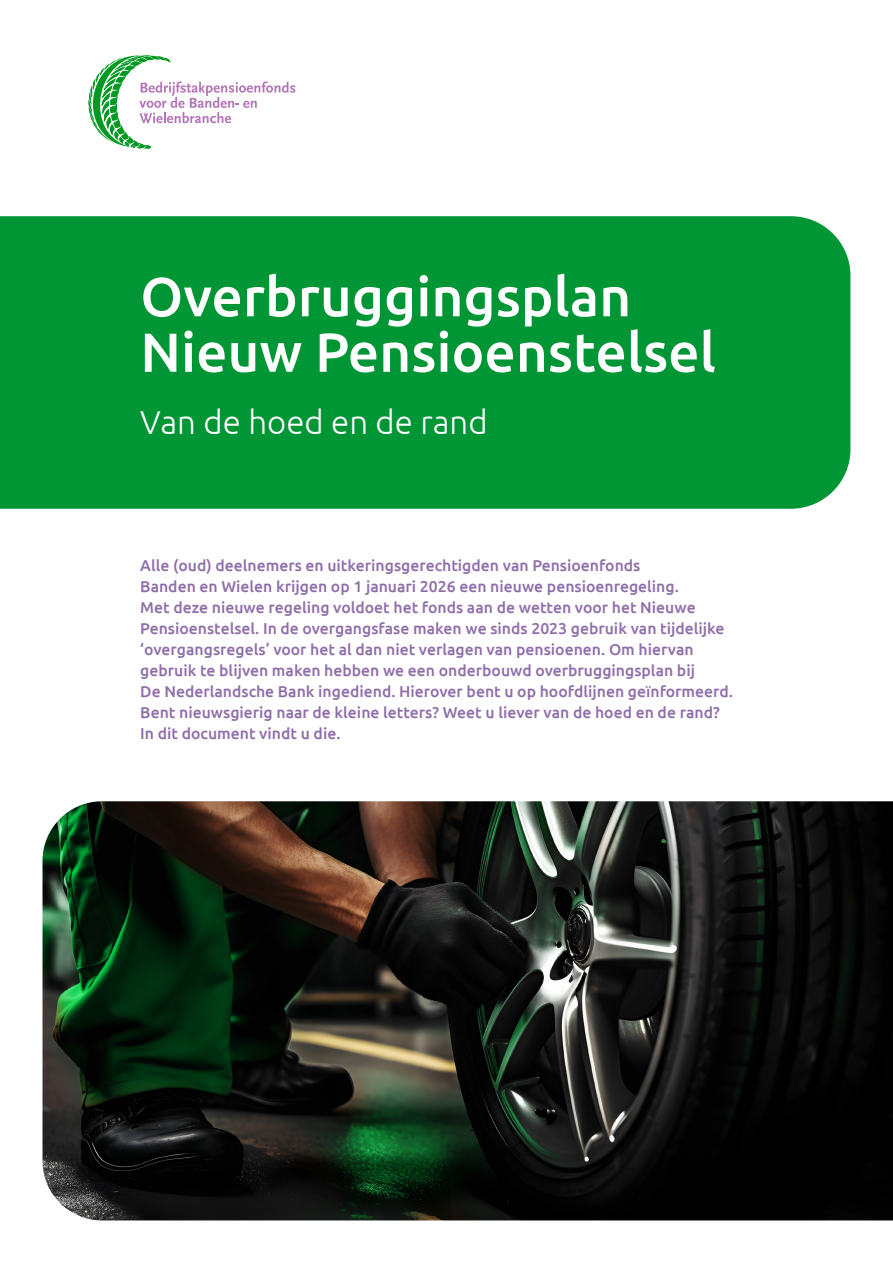
<style>
.page{position:relative;width:893px;height:1263px;background:#fff}
.page>*{position:absolute;margin:0;border:0;box-sizing:border-box;transform-origin:0 0}
.t1{font:500 54.9px "Ubuntu";color:#fff}
.t2{font:300 33px "Ubuntu";color:#fff}
.t3{font:500 15.75px/21px "Ubuntu";color:#8f6eaa}
</style>
<div class="page">
<div style="left:0;top:216px;width:850px;height:293px;background:#009535"></div>
<img style="left:43px;top:801px;width:850px;height:419px">
<svg style="left:88px;top:55px;width:208px;height:94px"></svg>
<p class="t1" style="left:140px;top:262px;width:492px">Overbruggingsplan</p>
<p class="t1" style="left:140px;top:317px;width:577px">Nieuw Pensioenstelsel</p>
<p class="t2" style="left:140px;top:402px;width:349px">Van de hoed en de rand</p>
<p class="t3" style="left:140px;top:554px;width:586px">Alle (oud) deelnemers en uitkeringsgerechtigden van Pensioenfonds<br>Banden en Wielen krijgen op 1 januari 2026 een nieuwe pensioenregeling.<br>Met deze nieuwe regeling voldoet het fonds aan de wetten voor het Nieuwe Pensioenstelsel. In de overgangsfase maken we sinds 2023 gebruik van tijdelijke ‘overgangsregels’ voor het al dan niet verlagen van pensioenen. Om hiervan gebruik te blijven maken hebben we een onderbouwd overbruggingsplan bij</p>
<p class="t3" style="left:140px;top:680px;width:594px">De Nederlandsche Bank ingediend. Hierover bent u op hoofdlijnen geïnformeerd.<br>Bent nieuwsgierig naar de kleine letters? Weet u liever van de hoed en de rand?<br>In dit document vindt u die.</p>
</div>
